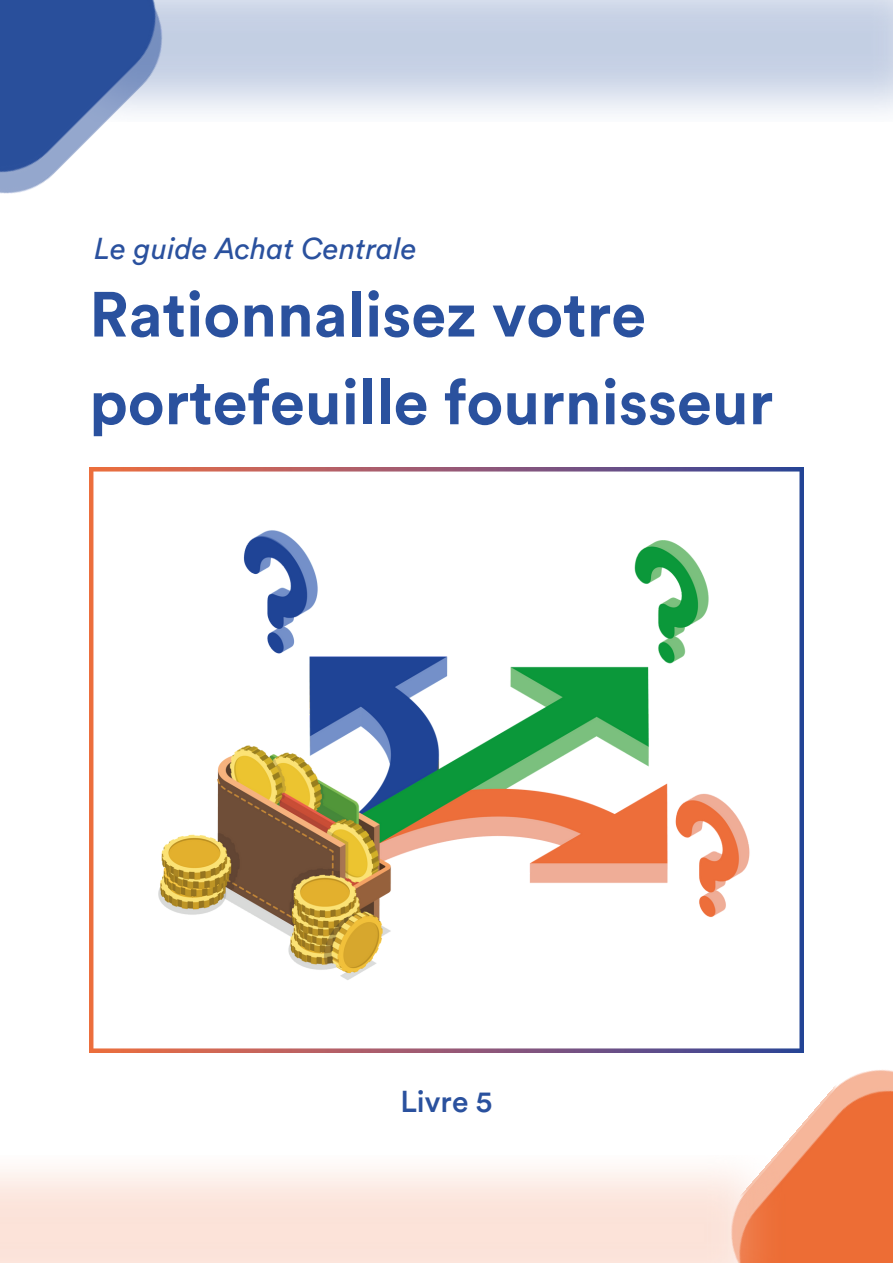
<style>
.page{position:relative;width:893px;height:1264px;background:#fff}
.page>*{position:absolute;margin:0;border:0;box-sizing:border-box;transform-origin:0 0}
.t1{font:700 63px/87.8px "Circular Std";color:#2a519e}
.t2{font:italic 29.85px "Circular Std";color:#2a519e}
.t3{font:500 29.85px "Circular Std";color:#2a519e}
</style>
<div class="page">
<img style="left:696px;top:1040px;width:196px;height:222px">
<img style="left:0;top:0;width:196px;height:194px">
<img style="left:0;top:1155px;width:803px;height:107px">
<img style="left:89px;top:468px;width:714px;height:584px">
<p class="t2" style="left:94px;top:235px;width:324px">Le guide Achat Centrale</p>
<p class="t1" style="left:89px;top:273px;width:685px">Rationnalisez votre portefeuille fournisseur</p>
<p class="t3" style="left:400px;top:1088px;width:93px">Livre 5</p>
</div>
